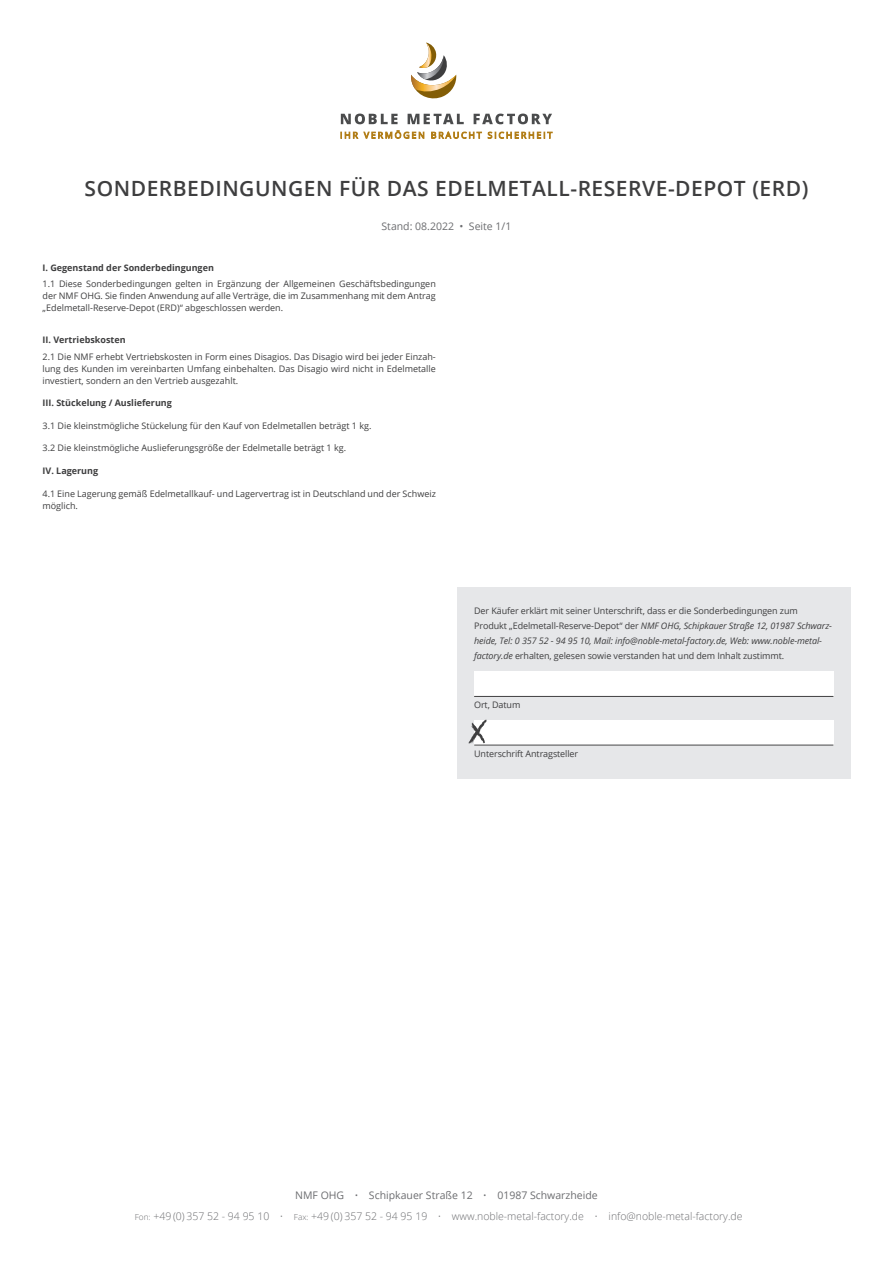
<style>
.page{position:relative;width:893px;height:1263px;background:#fff}
.page>*{position:absolute;margin:0;border:0;box-sizing:border-box;transform-origin:0 0}
.t1{font:600 21px "Open Sans";letter-spacing:.025em;color:#3e3e3f}
.t2{font:300 10.5px/21.3px "Open Sans";color:#6c6d70}
.t3{font:10.5px "Open Sans";color:#6c6d70}
.t4{font:9px/12px "Open Sans";color:#3e3e3f;text-align:justify}
.t5{font:700 9px "Open Sans";color:#3e3e3f}
.s1{font-style:italic}
.s2{font-weight:400}
.s3{font-weight:400;font-size:7.5px}
.s4{font-size:8.25px}
.s5{font-size:7.5px}
</style>
<div class="page">
<svg style="left:411px;top:43px;width:46px;height:56px"></svg>
<svg style="left:341px;top:132px;width:17px;height:6px"></svg>
<svg style="left:364px;top:130px;width:60px;height:8px"></svg>
<svg style="left:432px;top:132px;width:50px;height:6px"></svg>
<svg style="left:488px;top:132px;width:64px;height:6px"></svg>
<svg style="left:341px;top:114px;width:57px;height:10px"></svg>
<svg style="left:408px;top:114px;width:56px;height:10px"></svg>
<svg style="left:474px;top:114px;width:78px;height:10px"></svg>
<div style="left:457px;top:587px;width:393px;height:191px;background:#e6e7e9"></div>
<div style="left:474px;top:671px;width:359px;height:26px;background:#fff"></div>
<hr style="left:474px;top:696px;width:359px;height:1px;background:#3e3e3f">
<div style="left:474px;top:720px;width:359px;height:26px;background:#fff"></div>
<svg style="left:468px;top:719px;width:19px;height:25px"></svg>
<hr style="left:474px;top:745px;width:359px;height:1px;background:#3e3e3f">
<h1 class="t1" style="left:85px;top:174px;width:725px">SONDERBEDINGUNGEN FÜR DAS EDELMETALL-RESERVE-DEPOT (ERD)</h1>
<p class="t3" style="left:382px;top:219px;width:131px">Stand: 08.2022 • Seite 1/1</p>
<p class="t5" style="left:43px;top:261px;width:173px">I. Gegenstand der Sonderbedingungen</p>
<p class="t4" style="left:43px;top:277px;width:395px">1.1 Diese Sonderbedingungen gelten in Ergänzung der Allgemeinen Geschäftsbedingungen der NMF OHG. Sie finden Anwendung auf alle Verträge, die im Zusammenhang mit dem Antrag „Edelmetall-Reserve-Depot (ERD)“ abgeschlossen werden.</p>
<p class="t5" style="left:43px;top:334px;width:85px">II. Vertriebskosten</p>
<p class="t4" style="left:43px;top:350px;width:395px">2.1 Die NMF erhebt Vertriebskosten in Form eines Disagios. Das Disagio wird bei jeder Einzah&shy;lung des Kunden im vereinbarten Umfang einbehalten. Das Disagio wird nicht in Edelmetalle investiert, sondern an den Vertrieb ausgezahlt.</p>
<p class="t5" style="left:43px;top:397px;width:131px">III. Stückelung / Auslieferung</p>
<p class="t4" style="left:43px;top:419px;width:330px">3.1 Die kleinstmögliche Stückelung für den Kauf von Edelmetallen beträgt 1 kg.</p>
<p class="t4" style="left:43px;top:442px;width:305px">3.2 Die kleinstmögliche Auslieferungsgröße der Edelmetalle beträgt 1 kg.</p>
<p class="t5" style="left:43px;top:464px;width:57px">IV. Lagerung</p>
<p class="t4" style="left:43px;top:487px;width:395px">4.1 Eine Lagerung gemäß Edelmetallkauf- und Lagervertrag ist in Deutschland und der Schweiz möglich.</p>
<p class="t4" style="left:474px;top:603px;width:359px;line-height:15px;text-align:left">Der Käufer erklärt mit seiner Unterschrift, dass er die Sonderbedingungen zum Produkt „Edelmetall-Reserve-Depot“ der <span class="s1">NMF OHG, Schipkauer Straße 12, 01987 Schwarz&shy;heide, Tel: 0 357 52 - 94 95 10, Mail: info@noble-metal-factory.de, Web: www.noble-metal&shy;factory.de</span> erhalten, gelesen sowie verstanden hat und dem Inhalt zustimmt.</p>
<p class="t4" style="left:474px;top:698px;width:48px">Ort, Datum</p>
<p class="t4" style="left:474px;top:747px;width:106px">Unterschrift Antragsteller</p>
<p class="t2" style="left:135px;top:1184px;width:609px;text-indent:160px"><span class="s2">NMF OHG</span> <span class="s3">•</span> <span class="s2">Schipkauer Straße 12</span> <span class="s3">•</span> <span class="s2">01987 Schwarzheide<br></span><span class="s4">Fon:</span> +49 (0) 357 52 - 94 95 10 <span class="s5">•</span> <span class="s4">Fax:</span> +49 (0) 357 52 - 94 95 19 <span class="s5">•</span> www.noble-metal-factory.de <span class="s5">•</span> info@noble-metal-factory.de</p>
</div>
